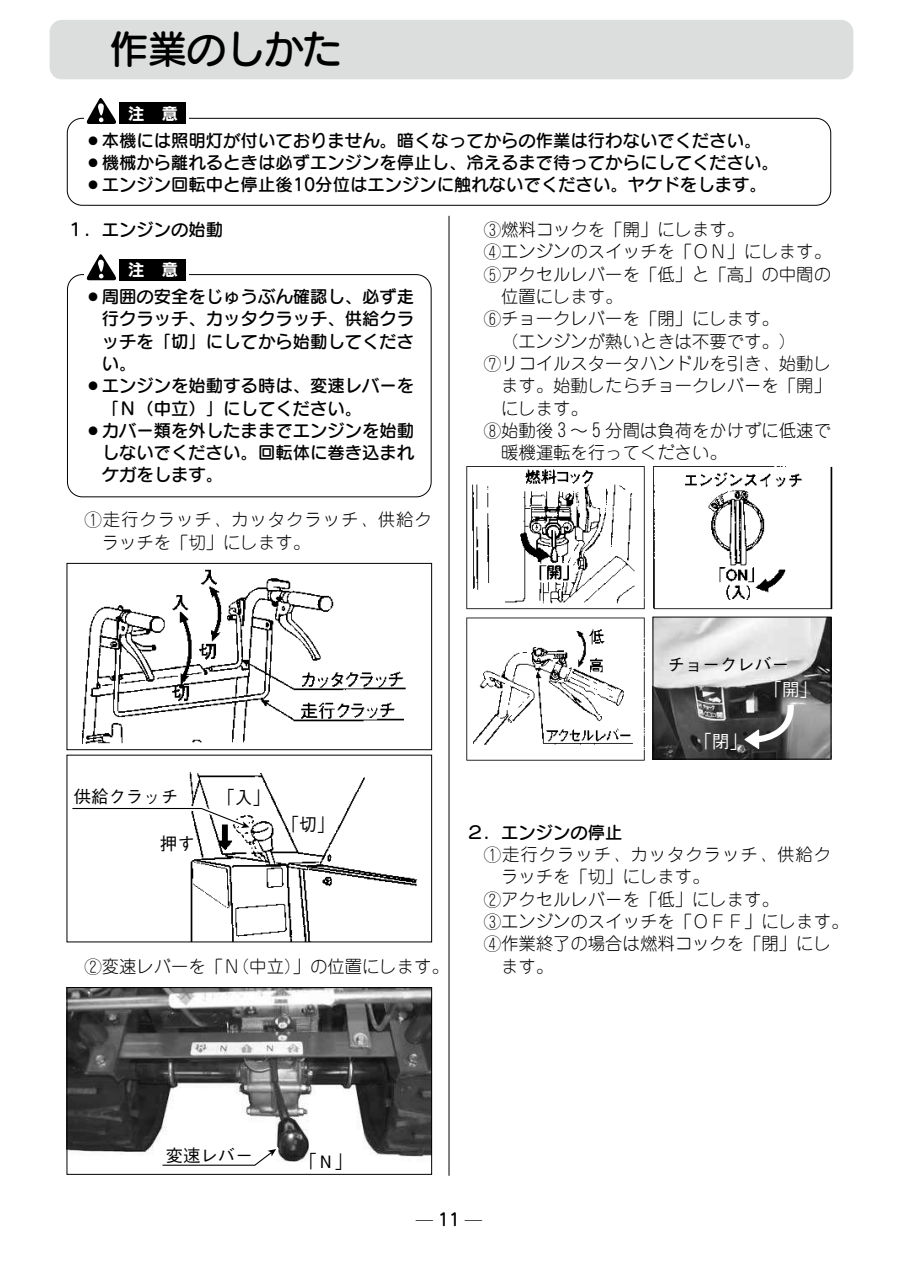
<style>
.page{position:relative;width:903px;height:1275px;background:#fff}
.page>*{position:absolute;margin:0;border:0;box-sizing:border-box;transform-origin:0 0}
.t1{font:39.73px "Seurat CID DB";letter-spacing:-.025em;color:#000}
.t2{font:300 17.32px "Jun 101";color:#000}
.t3{font:17.32px/22.4px "Seurat CID DB";color:#000}
.t4{font:300 17.32px/22.4px "Jun 101";letter-spacing:.055em;color:#000}
.t5{font:500 17.32px "Gothic BBB";color:#000}
.t6{font:500 17.32px "Gothic BBB";color:#fff}
.t7{font:16.8px "Rodin CID B";color:#fff}
.s1{font-family:"Seurat CID DB";font-weight:400}
</style>
<div class="page">
<img style="left:466px;top:466px;width:367px;height:143px">
<svg style="left:66px;top:562px;width:766px;height:613px"></svg>
<div style="left:67px;top:274px;width:365px;height:223px;border:1px solid #000;border-radius:15px"></div>
<div style="left:50px;top:20px;width:803px;height:59px;background:#dcdddd;border-radius:12px"></div>
<div style="left:67px;top:118px;width:764px;height:88px;border:1px solid #000;border-radius:15px"></div>
<div style="left:84px;top:95px;width:105px;height:31px;background:#fff"></div>
<svg style="left:87px;top:98px;width:30px;height:26px"></svg>
<div style="left:120px;top:103px;width:66px;height:21px;background:#000"></div>
<div style="left:84px;top:252px;width:105px;height:31px;background:#fff"></div>
<svg style="left:87px;top:254px;width:30px;height:26px"></svg>
<div style="left:120px;top:259px;width:66px;height:21px;background:#000"></div>
<hr style="left:448px;top:216px;width:1px;height:960px;background:#000">
<h1 class="t1" style="left:109px;top:23px;width:235px">作業のしかた</h1>
<p class="t7" style="left:128px;top:102px;width:52px">注　意</p>
<p class="t3" style="left:84px;top:128px;width:679px">○本機には照明灯が付いておりません。暗くなってからの作業は行わないでください。</p>
<p class="t3" style="left:84px;top:150px;width:696px">○機械から離れるときは必ずエンジンを停止し、冷えるまで待ってからにしてください。</p>
<p class="t3" style="left:84px;top:173px;width:684px">○エンジン回転中と停止後10分位はエンジンに触れないでください。ヤケドをします。</p>
<p class="t3" style="left:67px;top:217px;width:158px">１．エンジンの始動</p>
<p class="t7" style="left:128px;top:259px;width:52px">注　意</p>
<p class="t3" style="left:84px;top:284px;width:331px">○周囲の安全をじゅうぶん確認し、必ず走</p>
<p class="t3" style="left:102px;top:307px;width:314px">行クラッチ、カッタクラッチ、供給クラ</p>
<p class="t3" style="left:84px;top:329px;width:331px">　ッチを「切」にしてから始動してくださ</p>
<p class="t3" style="left:102px;top:351px;width:36px">い。</p>
<p class="t3" style="left:102px;top:374px;width:314px;text-indent:-17px">○エンジンを始動する時は、変速レバーを「Ｎ（中立）」にしてください。</p>
<p class="t3" style="left:102px;top:418px;width:314px;text-align:justify;text-indent:-17px">○カバー類を外したままでエンジンを始動しないでください。回転体に巻き込まれケガをします。</p>
<p class="t4" style="left:102px;top:508px;width:331px;text-indent:-17px">①走行クラッチ、カッタクラッチ、供給クラッチを「切」にします。</p>
<p class="t2" style="left:484px;top:218px;width:262px">③燃料コックを「開」にします。</p>
<p class="t2" style="left:484px;top:240px;width:349px">④エンジンのスイッチを「ＯＮ」にします。</p>
<p class="t2" style="left:484px;top:263px;width:349px">⑤アクセルレバーを「低」と「高」の中間の</p>
<p class="t2" style="left:501px;top:285px;width:123px">位置にします。</p>
<p class="t2" style="left:484px;top:307px;width:297px">⑥チョークレバーを「閉」にします。</p>
<p class="t2" style="left:484px;top:330px;width:314px">　（エンジンが熱いときは不要です。）</p>
<p class="t2" style="left:484px;top:352px;width:349px">⑦リコイルスタータハンドルを引き、始動し</p>
<p class="t2" style="left:501px;top:374px;width:331px">ます。始動したらチョークレバ－を「開」</p>
<p class="t2" style="left:501px;top:397px;width:88px">にします。</p>
<p class="t2" style="left:484px;top:419px;width:349px">⑧始動後３～５分間は負荷をかけずに低速で</p>
<p class="t2" style="left:501px;top:441px;width:227px">暖機運転を行ってください。</p>
<p class="t5" style="left:74px;top:787px;width:106px">供給クラッチ</p>
<p class="t5" style="left:160px;top:834px;width:36px">押す</p>
<p class="t5" style="left:218px;top:787px;width:54px">「入」</p>
<p class="t5" style="left:282px;top:815px;width:54px">「切」</p>
<p class="t2" style="left:84px;top:955px;width:366px">②変速レバーを「Ｎ（中立）」の位置にします。</p>
<p class="t5" style="left:668px;top:654px;width:123px">チョークレバー</p>
<p class="t6" style="left:695px;top:732px;width:54px">「閉」</p>
<p class="t6" style="left:765px;top:679px;width:54px">「開」</p>
<p class="t3" style="left:466px;top:820px;width:158px">２．エンジンの停止</p>
<p class="t4" style="left:484px;top:843px;width:349px">①走行クラッチ、カッタクラッチ、供給ク</p>
<p class="t2" style="left:501px;top:866px;width:210px">ラッチを「切」にします。</p>
<p class="t2" style="left:484px;top:888px;width:297px">②アクセルレバ－を「低」にします。</p>
<p class="t2" style="left:484px;top:910px;width:366px">③エンジンのスイッチを「ＯＦＦ」にします。</p>
<p class="t2" style="left:484px;top:932px;width:349px">④作業終了の場合は燃料コックを「閉」にし</p>
<p class="t2" style="left:501px;top:955px;width:54px">ます。</p>
<p class="t5" style="left:166px;top:1146px;width:88px">変速レバー</p>
<p class="t5" style="left:300px;top:1152px;width:54px">「Ｎ」</p>
<p class="t2" style="left:416px;top:1209px;width:68px">─<span class="s1">11</span>─</p>
</div>
